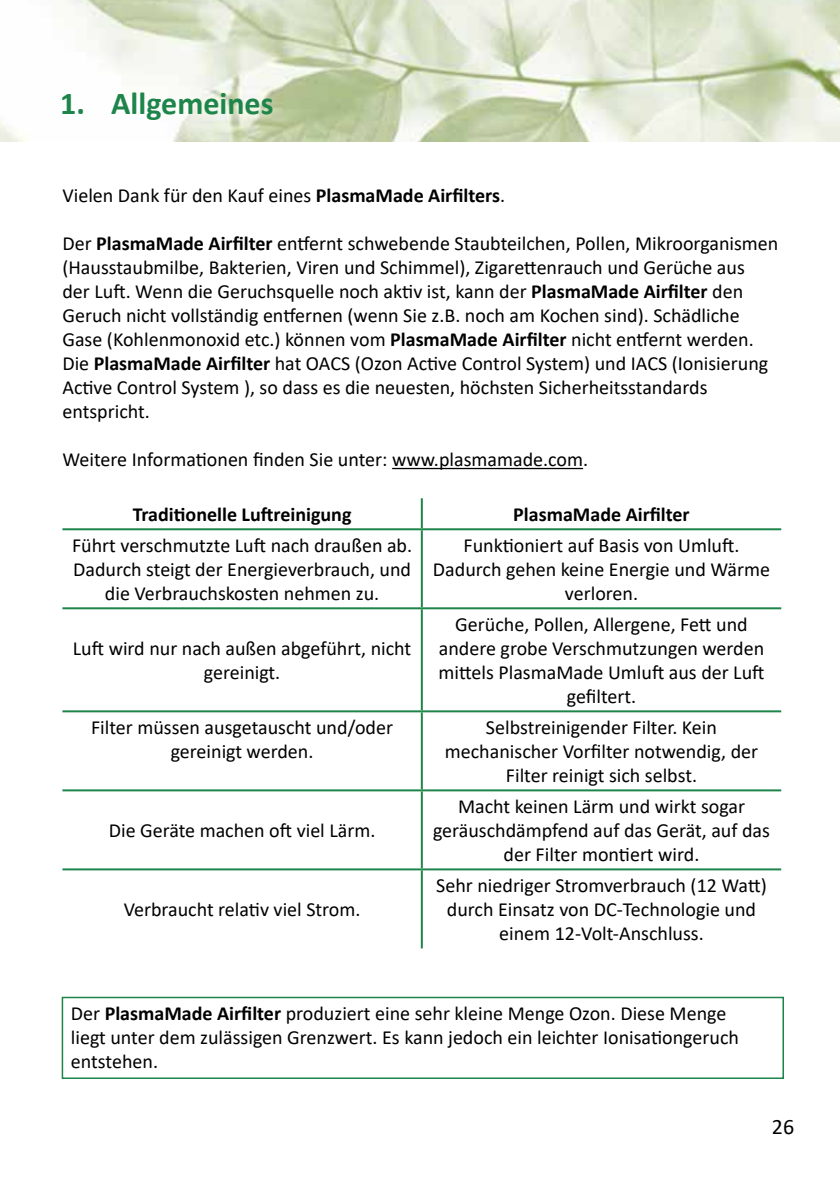
<style>
.page{position:relative;width:840px;height:1191px;background:#fff}
.page>*{position:absolute;margin:0;border:0;box-sizing:border-box;transform-origin:0 0}
.t1{font:700 32px "Calibri";color:#1e854a}
.t2{font:22px "Calibri";color:#000}
.t3{font:20px/24px "Calibri";color:#000;text-align:center}
.t4{font:700 20px "Calibri";color:#000}
.s1{font-weight:700}
</style>
<div class="page">
<img style="left:0;top:0;width:839px;height:142px">
<hr style="left:392px;top:468px;width:190px;height:1px;background:#000">
<hr style="left:62px;top:528px;width:359px;height:2px;background:#1e854a">
<hr style="left:62px;top:607px;width:359px;height:2px;background:#1e854a">
<hr style="left:62px;top:710px;width:359px;height:2px;background:#1e854a">
<hr style="left:62px;top:789px;width:359px;height:2px;background:#1e854a">
<hr style="left:62px;top:868px;width:359px;height:2px;background:#1e854a">
<hr style="left:420px;top:498px;width:2px;height:30px;background:#1e854a">
<hr style="left:421px;top:528px;width:359px;height:2px;background:#1e854a">
<hr style="left:420px;top:530px;width:2px;height:77px;background:#1e854a">
<hr style="left:421px;top:607px;width:359px;height:2px;background:#1e854a">
<hr style="left:420px;top:609px;width:2px;height:101px;background:#1e854a">
<hr style="left:421px;top:710px;width:359px;height:2px;background:#1e854a">
<hr style="left:420px;top:712px;width:2px;height:77px;background:#1e854a">
<hr style="left:421px;top:789px;width:359px;height:2px;background:#1e854a">
<hr style="left:420px;top:791px;width:2px;height:77px;background:#1e854a">
<hr style="left:421px;top:868px;width:359px;height:2px;background:#1e854a">
<hr style="left:420px;top:870px;width:2px;height:78px;background:#1e854a">
<div style="left:62px;top:996px;width:721px;height:83px;border:2px solid #1e854a"></div>
<h1 class="t1" style="left:60px;top:81px;width:215px">1. Allgemeines</h1>
<p class="t3" style="left:62px;top:183px;width:444px">Vielen Dank für den Kauf eines <span class="s1">PlasmaMade Airfilters</span>.</p>
<p class="t3" style="left:62px;top:231px;width:717px;text-align:left">Der <span class="s1">PlasmaMade Airfilter</span> entfernt schwebende Staubteilchen, Pollen, Mikroorganismen (Hausstaubmilbe, Bakterien, Viren und Schimmel), Zigarettenrauch und Gerüche aus<br>der Luft. Wenn die Geruchsquelle noch aktiv ist, kann der <span class="s1">PlasmaMade Airfilter</span> den Geruch nicht vollständig entfernen (wenn Sie z.B. noch am Kochen sind). Schädliche Gase (Kohlenmonoxid etc.) können vom <span class="s1">PlasmaMade Airfilter</span> nicht entfernt werden.<br>Die <span class="s1">PlasmaMade Airfilter</span> hat OACS (Ozon Active Control System) und IACS (Ionisierung Active Control System ), so dass es die neuesten, höchsten Sicherheitsstandards entspricht.</p>
<p class="t3" style="left:62px;top:447px;width:527px">Weitere Informationen finden Sie unter: www.plasmamade.com.</p>
<p class="t4" style="left:133px;top:500px;width:220px">Traditionelle Luftreinigung</p>
<p class="t4" style="left:513px;top:500px;width:178px">PlasmaMade Airfilter</p>
<p class="t3" style="left:72px;top:533px;width:341px">Führt verschmutzte Luft nach draußen ab.<br>Dadurch steigt der Energieverbrauch, und die Verbrauchskosten nehmen zu.</p>
<p class="t3" style="left:432px;top:533px;width:338px">Funktioniert auf Basis von Umluft.<br>Dadurch gehen keine Energie und Wärme verloren.</p>
<p class="t3" style="left:73px;top:636px;width:340px">Luft wird nur nach außen abgeführt, nicht gereinigt.</p>
<p class="t3" style="left:438px;top:612px;width:327px">Gerüche, Pollen, Allergene, Fett und andere grobe Verschmutzungen werden mittels PlasmaMade Umluft aus der Luft gefiltert.</p>
<p class="t3" style="left:91px;top:715px;width:303px">Filter müssen ausgetauscht und/oder gereinigt werden.</p>
<p class="t3" style="left:444px;top:715px;width:314px">Selbstreinigender Filter. Kein mechanischer Vorfilter notwendig, der<br>Filter reinigt sich selbst.</p>
<p class="t3" style="left:109px;top:818px;width:268px">Die Geräte machen oft viel Lärm.</p>
<p class="t3" style="left:433px;top:794px;width:338px">Macht keinen Lärm und wirkt sogar geräuschdämpfend auf das Gerät, auf das der Filter montiert wird.</p>
<p class="t3" style="left:124px;top:897px;width:238px">Verbraucht relativ viel Strom.</p>
<p class="t3" style="left:436px;top:873px;width:332px">Sehr niedriger Stromverbrauch (12 Watt) durch Einsatz von DC-Technologie und einem 12-Volt-Anschluss.</p>
<p class="t3" style="left:71px;top:1001px;width:669px;text-align:left">Der <span class="s1">PlasmaMade Airfilter</span> produziert eine sehr kleine Menge Ozon. Diese Menge liegt unter dem zulässigen Grenzwert. Es kann jedoch ein leichter Ionisationgeruch entstehen.</p>
<p class="t2" style="left:771px;top:1111px;width:24px">26</p>
</div>
